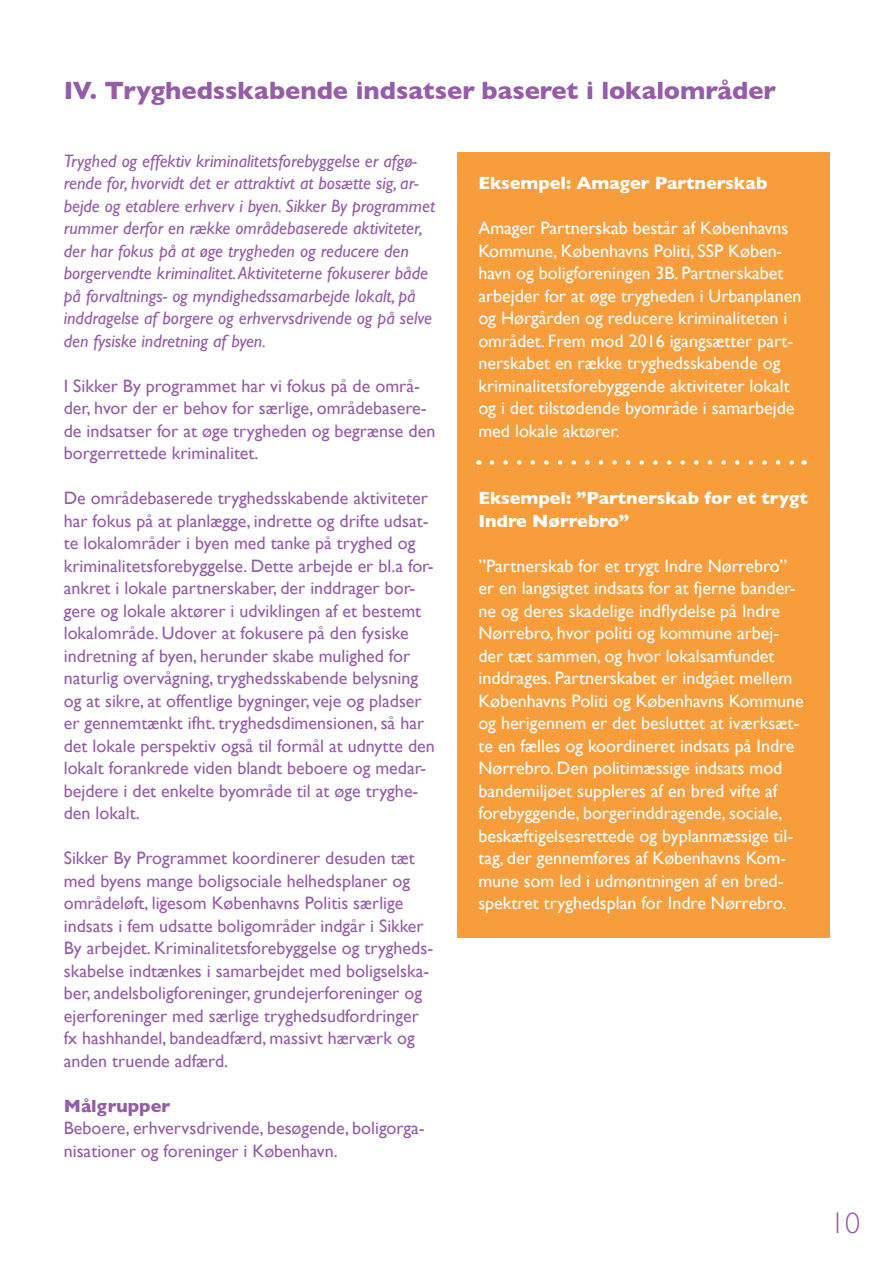
<style>
.page{position:relative;width:893px;height:1263px;background:#fff}
.page>*{position:absolute;margin:0;border:0;box-sizing:border-box;transform-origin:0 0}
.t1{font:300 30px "Gill Sans";color:#955da7}
.t2{font:700 25.5px "Gill Sans";color:#955da7}
.t3{font:18px/22.5px "Gill Sans";color:#955da7}
.t4{font:18px/22.5px "Gill Sans";color:#fff}
.t5{font:italic 18px/22.5px "Gill Sans";color:#955da7}
.t6{font:700 18px/22.5px "Gill Sans";color:#fff}
.t7{font:700 18px "Gill Sans";color:#955da7}
</style>
<div class="page">
<div style="left:457px;top:152px;width:372px;height:786px;background:#f89d3c"></div>
<svg style="left:492px;top:460px;width:302px;height:5px"></svg>
<h2 class="t2" style="left:64px;top:80px;width:714px">IV. Tryghedsskabende indsatser baseret i lokalområder</h2>
<p class="t5" style="left:64px;top:151px;width:373px">Tryghed og effektiv kriminalitetsforebyggelse er afgø&shy;rende for, hvorvidt det er attraktivt at bosætte sig, ar&shy;bejde og etablere erhverv i byen. Sikker By programmet rummer derfor en række områdebaserede aktiviteter, der har fokus på at øge trygheden og reducere den borgervendte kriminalitet. Aktiviteterne fokuserer både på forvaltnings- og myndighedssamarbejde lokalt, på inddragelse af borgere og erhvervsdrivende og på selve den fysiske indretning af byen.</p>
<p class="t3" style="left:64px;top:376px;width:373px">I Sikker By programmet har vi fokus på de områ&shy;der, hvor der er behov for særlige, områdebasere&shy;de indsatser for at øge trygheden og begrænse den borgerrettede kriminalitet.</p>
<p class="t3" style="left:64px;top:488px;width:373px">De områdebaserede tryghedsskabende aktiviteter har fokus på at planlægge, indrette og drifte udsat&shy;te lokalområder i byen med tanke på tryghed og kriminalitetsforebyggelse. Dette arbejde er bl.a for&shy;ankret i lokale partnerskaber, der inddrager bor&shy;gere og lokale aktører i udviklingen af et bestemt lokalområde. Udover at fokusere på den fysiske indretning af byen, herunder skabe mulighed for naturlig overvågning, tryghedsskabende belysning og at sikre, at offentlige bygninger, veje og pladser er gennemtænkt ifht. tryghedsdimensionen, så har det lokale perspektiv også til formål at udnytte den lokalt forankrede viden blandt beboere og medar&shy;bejdere i det enkelte byområde til at øge tryghe&shy;den lokalt.</p>
<p class="t3" style="left:64px;top:848px;width:371px">Sikker By Programmet koordinerer desuden tæt med byens mange boligsociale helhedsplaner og områdeløft, ligesom Københavns Politis særlige indsats i fem udsatte boligområder indgår i Sikker By arbejdet. Kriminalitetsforebyggelse og trygheds&shy;skabelse indtænkes i samarbejdet med boligselska&shy;ber, andelsboligforeninger, grundejerforeninger og ejerforeninger med særlige tryghedsudfordringer fx hashhandel, bandeadfærd, massivt hærværk og anden truende adfærd.</p>
<p class="t7" style="left:64px;top:1098px;width:108px">Målgrupper</p>
<p class="t3" style="left:64px;top:1118px;width:362px">Beboere, erhvervsdrivende, besøgende, boligorga&shy;nisationer og foreninger i København.</p>
<p class="t6" style="left:478px;top:173px;width:291px">Eksempel: Amager Partnerskab</p>
<p class="t4" style="left:478px;top:218px;width:325px">Amager Partnerskab består af Københavns Kommune, Københavns Politi, SSP Køben&shy;havn og boligforeningen 3B. Partnerskabet arbejder for at øge trygheden i Urbanplanen og Hørgården og reducere kriminaliteten i området. Frem mod 2016 igangsætter part&shy;nerskabet en række tryghedsskabende og kriminalitetsforebyggende aktiviteter lokalt og i det tilstødende byområde i samarbejde med lokale aktører.</p>
<p class="t6" style="left:478px;top:488px;width:331px">Eksempel: ”Partnerskab for et trygt<br>Indre Nørrebro”</p>
<p class="t4" style="left:478px;top:556px;width:327px">”Partnerskab for et trygt Indre Nørrebro” er en langsigtet indsats for at fjerne bander&shy;ne og deres skadelige indflydelse på Indre Nørrebro, hvor politi og kommune arbej&shy;der tæt sammen, og hvor lokalsamfundet inddrages. Partnerskabet er indgået mellem Københavns Politi og Københavns Kommune og herigennem er det besluttet at iværksæt&shy;te en fælles og koordineret indsats på Indre Nørrebro. Den politimæssige indsats mod bandemiljøet suppleres af en bred vifte af forebyggende, borgerinddragende, sociale, beskæftigelsesrettede og byplanmæssige til&shy;tag, der gennemføres af Københavns Kom&shy;mune som led i udmøntningen af en bred&shy;spektret tryghedsplan for Indre Nørrebro.</p>
<h1 class="t1" style="left:830px;top:1210px;width:31px">10</h1>
</div>
